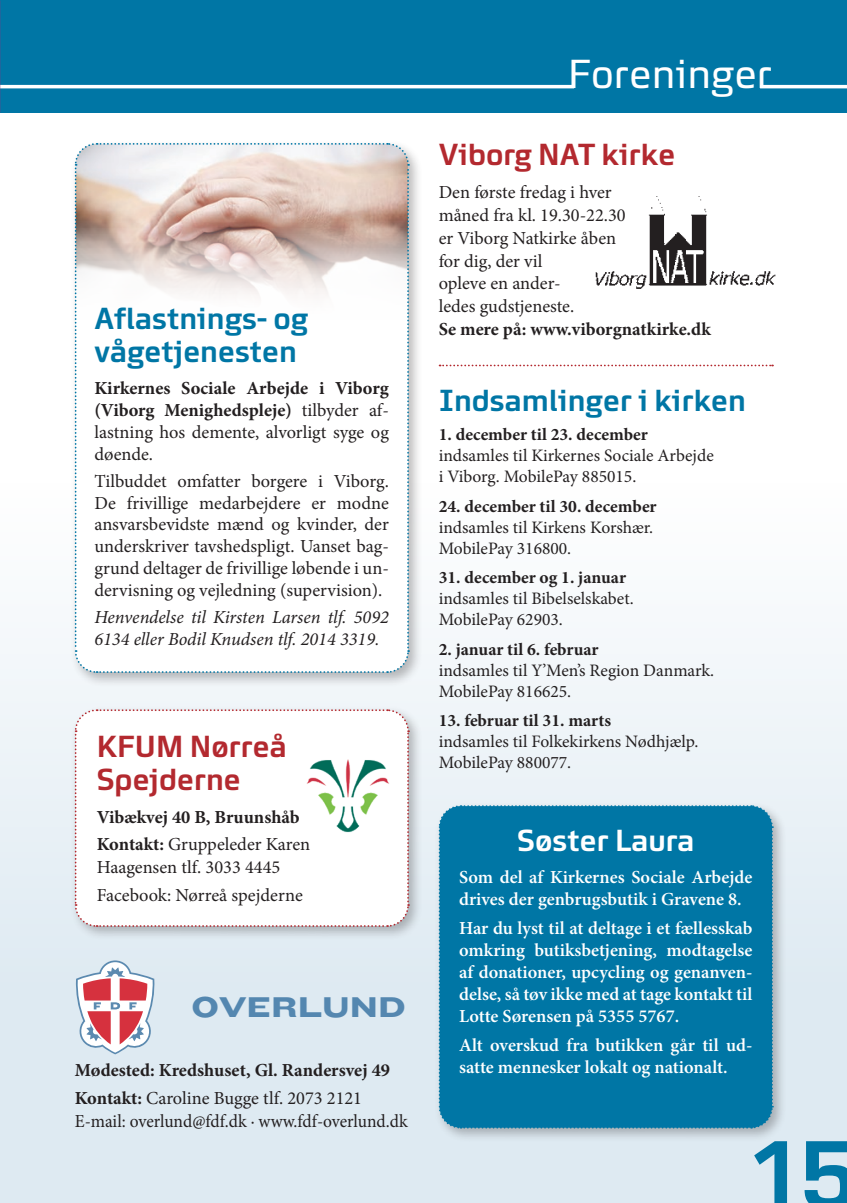
<style>
.page{position:relative;width:847px;height:1203px;background:#fff}
.page>*{position:absolute;margin:0;border:0;box-sizing:border-box;transform-origin:0 0}
.t1{font:700 105px "Super Brugsen";color:#0076a5}
.t2{font:42px "Super Brugsen";color:#fff}
.t3{font:700 31.5px "Super Brugsen";color:#0076a5}
.t4{font:700 31.5px/33.2px "Super Brugsen";color:#b3292f}
.t5{font:700 31.5px "Super Brugsen";color:#fff}
.t6{font:29.75px "Knockout 54 Sumo";color:#5487b0}
.t7{font:18.38px/21.9px "Minion Pro";color:#231f20;text-align:justify}
.t8{font:600 18.38px/21.9px "Minion Pro";color:#fff}
.t9{font:700 18.38px/21.9px "Minion Pro";color:#231f20;text-align:justify}
.t10{font:italic 18.38px/21.9px "Minion Pro";letter-spacing:-.005em;color:#231f20}
.t11{font:18.38px "Minion Pro";color:#231f20;scale:.95 1}
.t12{font:17.5px/21px "Minion Pro";color:#231f20}
.s1{font-weight:400}
.s2{font-weight:700}
</style>
<div class="page">
<div style="left:0;top:483px;width:847px;height:720px;background:linear-gradient(to bottom,#fcfdfd,#d7e6ef)"></div>
<div style="left:71px;top:139px;width:352px;height:548px;background:#231f20;opacity:.3"></div>
<svg style="left:74px;top:142px;width:336px;height:532px"></svg>
<svg style="left:439px;top:365px;width:334px;height:1px"></svg>
<img style="left:595px;top:196px;width:181px;height:93px">
<svg style="left:76px;top:960px;width:78px;height:94px"></svg>
<div style="left:71px;top:705px;width:352px;height:236px;background:#231f20;opacity:.3"></div>
<svg style="left:74px;top:708px;width:336px;height:220px"></svg>
<img style="left:303px;top:759px;width:95px;height:78px">
<div style="left:435px;top:801px;width:352px;height:341px;background:#231f20;opacity:.3"></div>
<div style="left:438px;top:804px;width:336px;height:325px;background:#0076a5"></div>
<div style="left:0;top:0;width:847px;height:113px;background:#0076a5"></div>
<hr style="left:0;top:85px;width:574px;height:3px;background:#fff">
<hr style="left:760px;top:85px;width:87px;height:3px;background:#fff">
<p class="t3" style="left:94px;top:301px;width:215px">Aflastnings- og</p>
<p class="t3" style="left:94px;top:334px;width:204px">vågetjenesten</p>
<p class="t9" style="left:94px;top:377px;width:296px">Kirkernes Sociale Arbejde i Viborg (Viborg Menighedspleje) <span class="s1">tilbyder af&shy;lastning hos demente, alvorligt syge og døende.</span></p>
<p class="t7" style="left:94px;top:470px;width:296px">Tilbuddet omfatter borgere i Viborg.<br>De frivillige medarbejdere er modne ansvarsbevidste mænd og kvinder, der underskriver tavshedspligt. Uanset bag&shy;grund deltager de frivillige løbende i un&shy;dervisning og vejledning (supervision).</p>
<p class="t10" style="left:94px;top:606px;width:296px">Henvendelse til Kirsten Larsen tlf. 5092<br>6134 eller Bodil Knudsen tlf. 2014 3319.</p>
<p class="t4" style="left:97px;top:730px;width:192px">KFUM Nørreå<br>Spejderne</p>
<p class="t9" style="left:97px;top:806px;width:204px">Vibækvej 40 B, Bruunshåb</p>
<p class="t7" style="left:97px;top:833px;width:215px;line-height:22.8px"><span class="s2">Kontakt:</span> Gruppeleder Karen<br>Haagensen tlf. 3033 4445</p>
<p class="t7" style="left:97px;top:884px;width:208px">Facebook: Nørreå spejderne</p>
<p class="t6" style="left:191px;top:985px;width:216px">OVERLUND</p>
<p class="t9" style="left:75px;top:1059px;width:317px">Mødested: Kredshuset, Gl. Randersvej 49</p>
<p class="t7" style="left:75px;top:1087px;width:289px"><span class="s2">Kontakt:</span> Caroline Bugge tlf. 2073 2121</p>
<p class="t11" style="left:75px;top:1109px;width:352px">E-mail: overlund@fdf.dk · www.fdf-overlund.dk</p>
<p class="t2" style="left:568px;top:51px;width:206px">Foreninger</p>
<p class="t4" style="left:439px;top:139px;width:238px">Viborg NAT kirke</p>
<p class="t7" style="left:439px;top:182px;width:175px">Den første fredag i hver</p>
<p class="t7" style="left:439px;top:204px;width:188px">måned fra kl. 19.30-22.30</p>
<p class="t7" style="left:439px;top:227px;width:179px">er Viborg Natkirke åben</p>
<p class="t7" style="left:439px;top:250px;width:105px">for dig, der vil</p>
<p class="t7" style="left:439px;top:273px;width:123px">opleve en ander-</p>
<p class="t7" style="left:439px;top:295px;width:137px">ledes gudstjeneste.</p>
<p class="t9" style="left:439px;top:318px;width:274px">Se mere på: www.viborgnatkirke.dk</p>
<p class="t3" style="left:439px;top:383px;width:309px">Indsamlinger i kirken</p>
<p class="t12" style="left:439px;top:424px;width:277px"><span class="s2">1. december til 23. december </span>indsamles til Kirkernes Sociale Arbejde</p>
<p class="t12" style="left:439px;top:466px;width:199px">i Viborg. MobilePay 885015.</p>
<p class="t12" style="left:439px;top:496px;width:219px"><span class="s2">24. december til 30. december </span>indsamles til Kirkens Korshær.</p>
<p class="t12" style="left:439px;top:538px;width:134px">MobilePay 316800.</p>
<p class="t12" style="left:439px;top:567px;width:196px"><span class="s2">31. december og 1. januar </span>indsamles til Bibelselskabet.</p>
<p class="t12" style="left:439px;top:609px;width:126px">MobilePay 62903.</p>
<p class="t12" style="left:439px;top:639px;width:277px"><span class="s2">2. januar til 6. februar<br></span>indsamles til Y’Men’s Region Danmark.</p>
<p class="t12" style="left:439px;top:681px;width:134px">MobilePay 816625.</p>
<p class="t12" style="left:439px;top:710px;width:261px"><span class="s2">13. februar til 31. marts<br></span>indsamles til Folkekirkens Nødhjælp.</p>
<p class="t12" style="left:439px;top:752px;width:134px">MobilePay 880077.</p>
<p class="t5" style="left:517px;top:824px;width:179px">Søster Laura</p>
<p class="t8" style="left:459px;top:866px;width:295px">Som del af Kirkernes Sociale Arbejde drives der genbrugsbutik i Gravene 8.</p>
<p class="t8" style="left:459px;top:917px;width:295px;text-align:justify">Har du lyst til at deltage i et fællesskab omkring butiksbetjening, modtagelse af donationer, upcycling og genanven&shy;delse, så tøv ikke med at tage kontakt til Lotte Sørensen på 5355 5767.</p>
<p class="t8" style="left:459px;top:1034px;width:295px">Alt overskud fra butikken går til ud&shy;satte mennesker lokalt og nationalt.</p>
<p class="t1" style="left:746px;top:1117px;width:114px">15</p>
</div>
